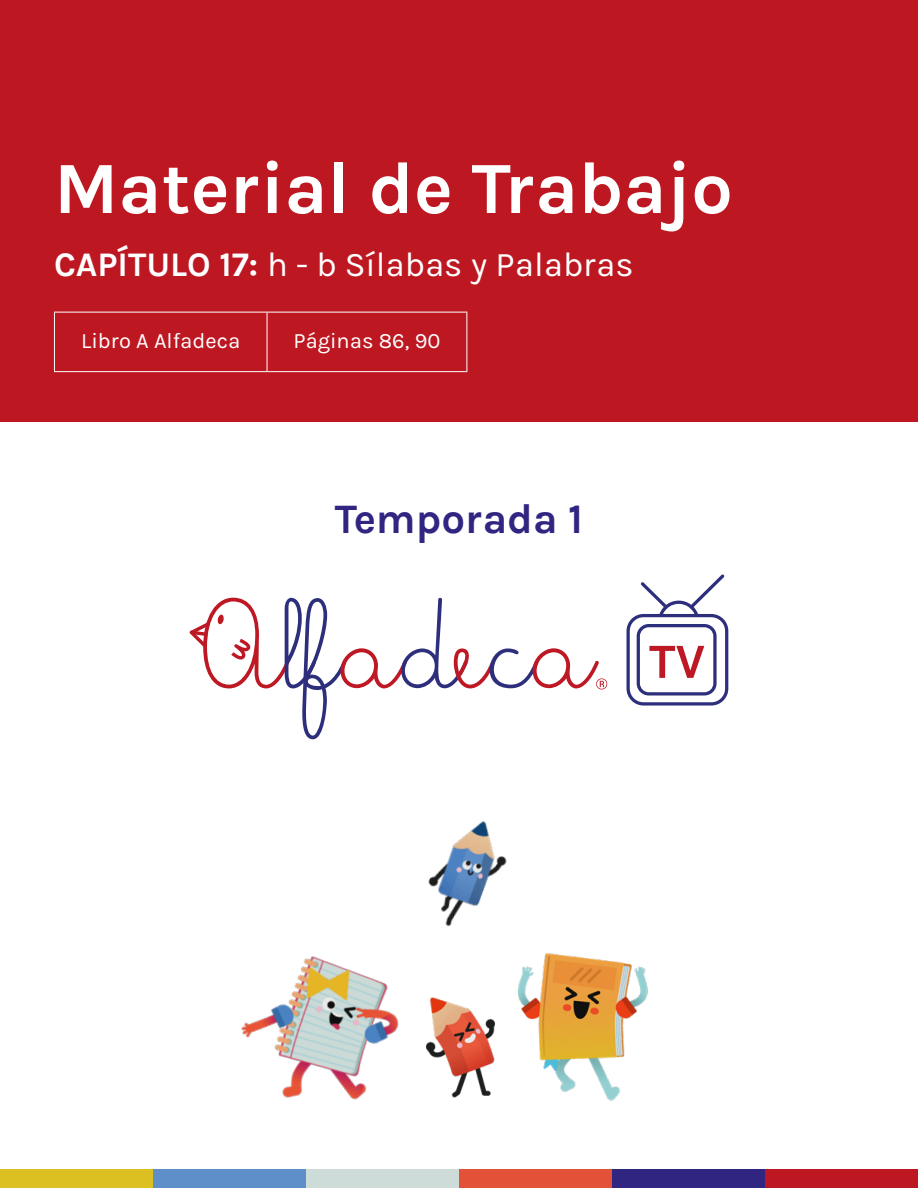
<style>
.page{position:relative;width:918px;height:1188px;background:#fff}
.page>*{position:absolute;margin:0;border:0;box-sizing:border-box;transform-origin:0 0}
.t1{font:700 73.65px "Karla";color:#fff}
.t2{font:700 42px "Karla";color:#302682}
.t3{font:34.5px "Karla";color:#fff}
.t4{font:21.9px "Karla";color:#fff}
.s1{font-weight:700}
</style>
<div class="page">
<div style="left:0;top:0;width:918px;height:422px;background:#bd1721"></div>
<svg style="left:190px;top:597px;width:417px;height:142px"></svg>
<svg style="left:627px;top:575px;width:101px;height:131px"></svg>
<div style="left:0;top:1170px;width:153px;height:18px;background:#dcbf20"></div>
<div style="left:153px;top:1170px;width:153px;height:18px;background:#5e8fc8"></div>
<div style="left:306px;top:1170px;width:153px;height:18px;background:#cddcd8"></div>
<div style="left:459px;top:1170px;width:153px;height:18px;background:#e35238"></div>
<div style="left:612px;top:1170px;width:153px;height:18px;background:#302682"></div>
<div style="left:765px;top:1170px;width:153px;height:18px;background:#bd1721"></div>
<img style="left:445px;top:821px;width:62px;height:88px">
<img style="left:459px;top:1005px;width:36px;height:91px">
<img style="left:518px;top:953px;width:130px;height:148px">
<img style="left:241px;top:865px;width:218px;height:235px">
<hr style="left:54px;top:312px;width:213px;height:1px;background:#fff">
<hr style="left:54px;top:313px;width:1px;height:58px;background:#fff">
<hr style="left:267px;top:312px;width:200px;height:1px;background:#fff">
<hr style="left:267px;top:313px;width:1px;height:58px;background:#fff">
<hr style="left:466px;top:313px;width:1px;height:58px;background:#fff">
<hr style="left:54px;top:371px;width:213px;height:1px;background:#fff">
<hr style="left:267px;top:371px;width:200px;height:1px;background:#fff">
<h1 class="t1" style="left:54px;top:146px;width:680px">Material de Trabajo</h1>
<p class="t3" style="left:54px;top:245px;width:581px"><span class="s1">CAPÍTULO 17:</span> h - b Sílabas y Palabras</p>
<p class="t4" style="left:81px;top:329px;width:161px">Libro A Alfadeca</p>
<p class="t4" style="left:294px;top:329px;width:148px">Páginas 86, 90</p>
<p class="t2" style="left:335px;top:494px;width:250px">Temporada 1</p>
</div>
